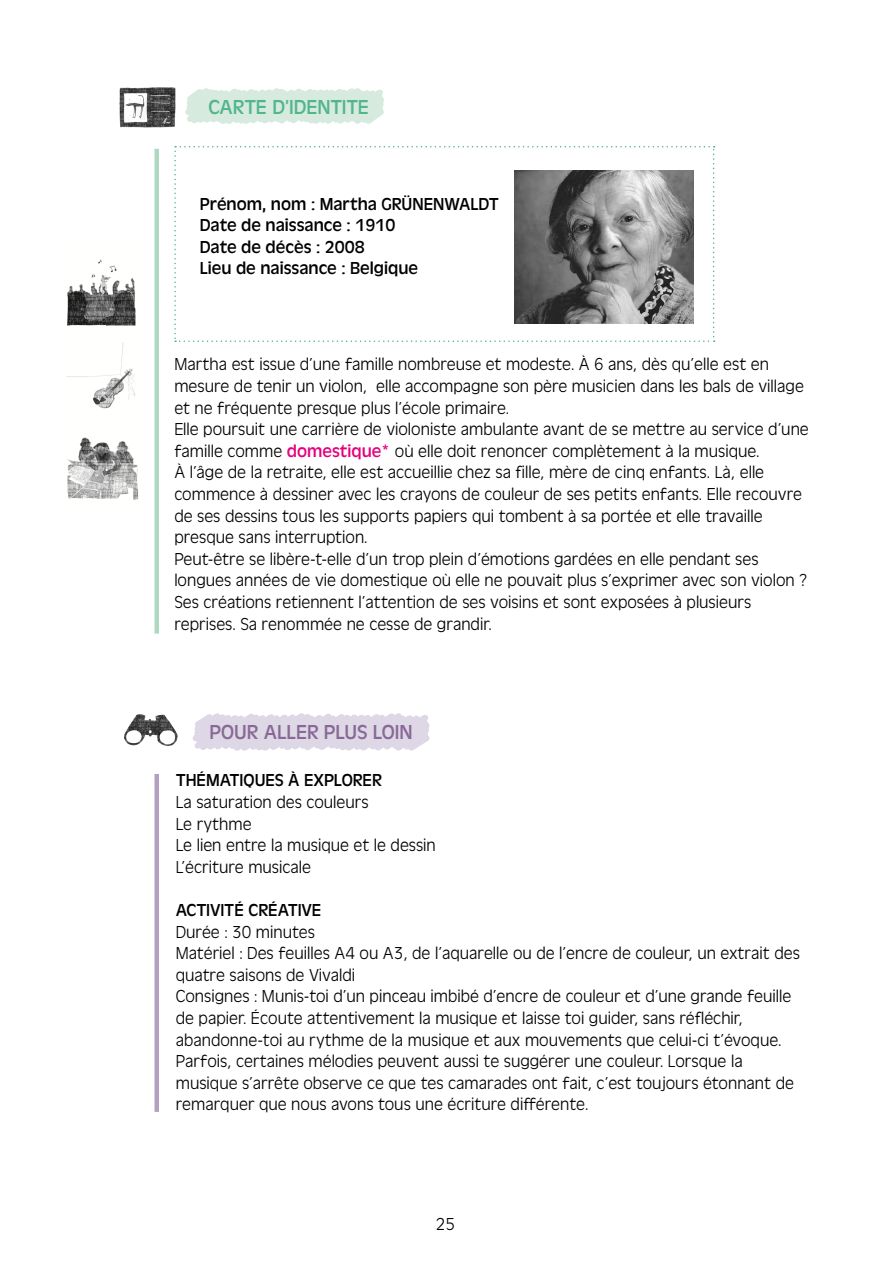
<style>
.page{position:relative;width:893px;height:1263px;background:#fff}
.page>*{position:absolute;margin:0;border:0;box-sizing:border-box;transform-origin:0 0}
.t1{font:21px "Antique Oli";color:#886996}
.t2{font:21px "Antique Oli";letter-spacing:-.01em;color:#52b68b}
.t3{font:300 18px/21.6px "Antique Oli";color:#000}
.t4{font:18px/21.6px "Antique Oli";color:#000}
.s1{font-weight:400;color:#e6007d}
</style>
<div class="page">
<svg style="left:174px;top:88px;width:541px;height:254px"></svg>
<svg style="left:192px;top:713px;width:238px;height:38px;background:#e2dce9"></svg>
<div style="left:154px;top:149px;width:5px;height:485px;background:#afd8c0"></div>
<img style="left:124px;top:714px;width:54px;height:32px">
<img style="left:514px;top:170px;width:179px;height:154px">
<div style="left:154px;top:774px;width:5px;height:338px;background:#b3a0c0"></div>
<img style="left:119px;top:87px;width:67px;height:68px">
<img style="left:66px;top:259px;width:73px;height:241px">
<p class="t2" style="left:208px;top:95px;width:162px">CARTE D’IDENTITE</p>
<p class="t4" style="left:200px;top:193px;width:301px">Prénom, nom : Martha GRÜNENWALDT<br>Date de naissance : 1910<br>Date de décès : 2008<br>Lieu de naissance : Belgique</p>
<p class="t3" style="left:174px;top:354px;width:636px">Martha est issue d’une famille nombreuse et modeste. À 6 ans, dès qu’elle est en mesure de tenir un violon, elle accompagne son père musicien dans les bals de village et ne fréquente presque plus l’école primaire.<br>Elle poursuit une carrière de violoniste ambulante avant de se mettre au service d’une famille comme <span class="s1">domestique*</span> où elle doit renoncer complètement à la musique.<br>À l’âge de la retraite, elle est accueillie chez sa fille, mère de cinq enfants. Là, elle commence à dessiner avec les crayons de couleur de ses petits enfants. Elle recouvre de ses dessins tous les supports papiers qui tombent à sa portée et elle travaille presque sans interruption.<br>Peut-être se libère-t-elle d’un trop plein d’émotions gardées en elle pendant ses longues années de vie domestique où elle ne pouvait plus s’exprimer avec son violon ?<br>Ses créations retiennent l’attention de ses voisins et sont exposées à plusieurs reprises. Sa renommée ne cesse de grandir.</p>
<p class="t1" style="left:210px;top:721px;width:205px">POUR ALLER PLUS LOIN</p>
<p class="t4" style="left:176px;top:770px;width:208px">THÉMATIQUES À EXPLORER</p>
<p class="t3" style="left:176px;top:792px;width:262px">La saturation des couleurs<br>Le rythme<br>Le lien entre la musique et le dessin<br>L’écriture musicale</p>
<p class="t4" style="left:176px;top:899px;width:147px">ACTIVITÉ CRÉATIVE</p>
<p class="t3" style="left:176px;top:921px;width:626px">Durée : 30 minutes<br>Matériel : Des feuilles A4 ou A3, de l’aquarelle ou de l’encre de couleur, un extrait des quatre saisons de Vivaldi<br>Consignes : Munis-toi d’un pinceau imbibé d’encre de couleur et d’une grande feuille de papier. Écoute attentivement la musique et laisse toi guider, sans réfléchir, abandonne-toi au rythme de la musique et aux mouvements que celui-ci t’évoque.<br>Parfois, certaines mélodies peuvent aussi te suggérer une couleur. Lorsque la musique s’arrête observe ce que tes camarades ont fait, c’est toujours étonnant de remarquer que nous avons tous une écriture différente.</p>
<p class="t3" style="left:436px;top:1214px;width:21px">25</p>
</div>
